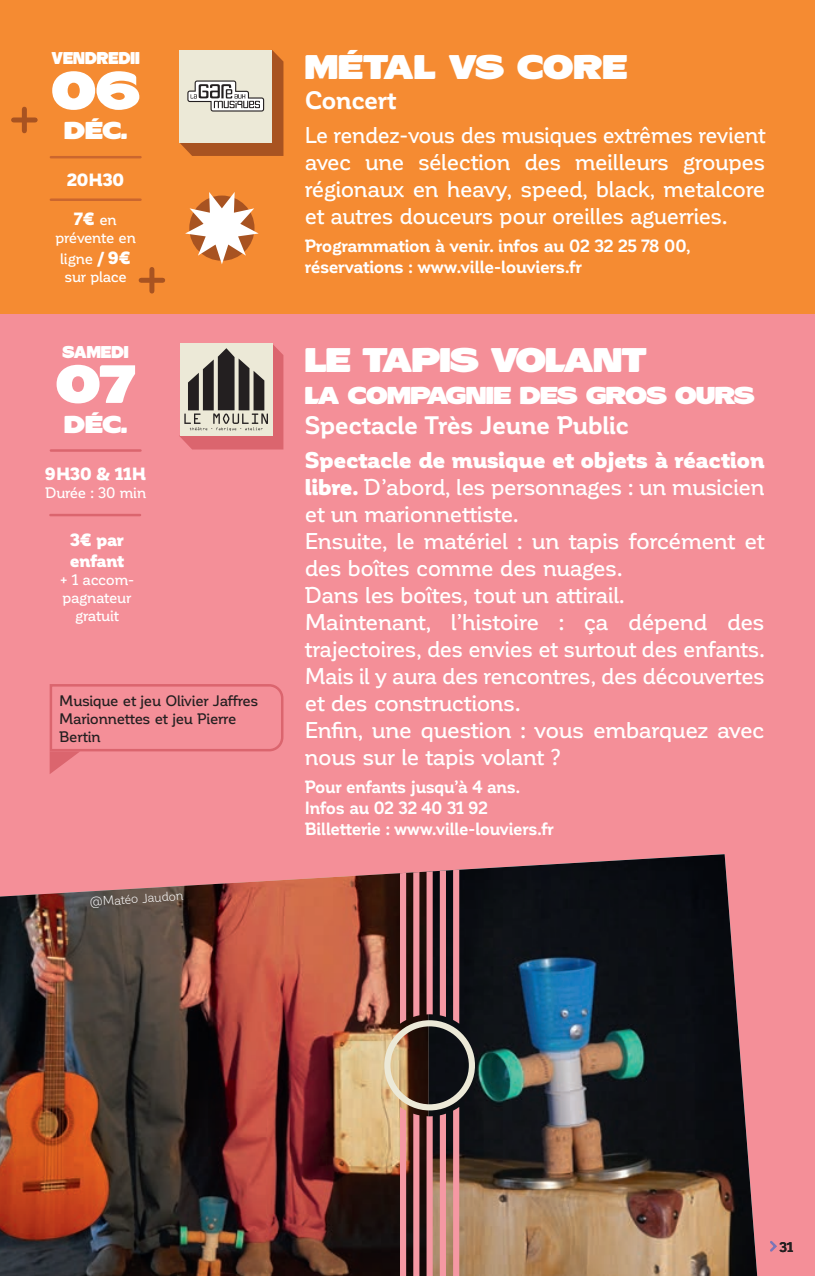
<style>
.page{position:relative;width:815px;height:1276px;background:#fff}
.page>*{position:absolute;margin:0;border:0;box-sizing:border-box;transform-origin:0 0}
.t1{font:55px "Resot E";color:#fff}
.t2{font:35px "Resot E";letter-spacing:-.02em;color:#fff}
.t3{font:35px "Resot E";color:#fff}
.t4{font:700 25px "Corporative";letter-spacing:-.02em;color:#fff}
.t5{font:25px "Resot E";letter-spacing:-.02em;color:#fff}
.t6{font:500 22.5px/27px "Corporative";letter-spacing:-.02em;color:#fff}
.t7{font:500 22.5px/27px "Corporative";letter-spacing:-.02em;color:#fff;text-align:justify;scale:.96 1}
.t8{font:700 17.5px/21px "Corporative";letter-spacing:-.015em;color:#fff}
.t9{font:900 17.5px/21px "Corporative";letter-spacing:-.01em;color:#fff}
.t10{font:17.5px "Resot E";color:#fff;scale:.81 1}
.t11{font:17.5px "Resot E";color:#fff;scale:.85 1}
.t12{font:500 15px/18px "Corporative";letter-spacing:-.02em;color:#fff;text-align:center}
.t13{font:500 15px/18px "Corporative";letter-spacing:-.015em;color:#231f20}
.t14{font:700 13.75px "Corporative";color:#231f20}
.t15{font:12.5px "Corporative";color:#fff}
.s1{font-weight:500;font-size:15px}
.s2{font-weight:900}
.s3{font-weight:900;font-size:17.5px}
</style>
<div class="page">
<div style="left:0;top:314px;width:815px;height:962px;background:#f48f98"></div>
<div style="left:0;top:0;width:815px;height:314px;background:#f58b32"></div>
<svg style="left:179px;top:50px;width:104px;height:106px;background:#d4c0aa"></svg>
<hr style="left:51px;top:156px;width:89px;height:2px;background:#cb662e">
<hr style="left:51px;top:198px;width:89px;height:3px;background:#cb662e">
<hr style="left:51px;top:449px;width:89px;height:3px;background:#db656e">
<svg style="left:179px;top:343px;width:104px;height:106px;background:#b2968f"></svg>
<hr style="left:50px;top:514px;width:90px;height:2px;background:#db656e">
<svg style="left:49px;top:684px;width:235px;height:90px"></svg>
<svg style="left:185px;top:192px;width:74px;height:72px"></svg>
<div style="left:149px;top:269px;width:5px;height:22px;background:#a85321"></div>
<div style="left:141px;top:278px;width:22px;height:5px;background:#a85321"></div>
<div style="left:22px;top:109px;width:5px;height:22px;background:#a85321"></div>
<div style="left:14px;top:117px;width:21px;height:5px;background:#a85321"></div>
<img style="left:0;top:871px;width:429px;height:405px">
<img style="left:429px;top:854px;width:328px;height:422px">
<div style="left:384px;top:1020px;width:91px;height:90px;border:6px solid #ece9d7;border-radius:50%"></div>
<svg style="left:400px;top:1107px;width:6px;height:169px"></svg>
<svg style="left:400px;top:871px;width:6px;height:152px"></svg>
<svg style="left:427px;top:854px;width:6px;height:160px"></svg>
<svg style="left:427px;top:1116px;width:6px;height:160px"></svg>
<svg style="left:413px;top:871px;width:6px;height:146px"></svg>
<svg style="left:413px;top:1113px;width:6px;height:163px"></svg>
<svg style="left:440px;top:1113px;width:6px;height:163px"></svg>
<svg style="left:440px;top:855px;width:6px;height:162px"></svg>
<svg style="left:453px;top:1107px;width:6px;height:169px"></svg>
<svg style="left:453px;top:854px;width:6px;height:169px"></svg>
<svg style="left:770px;top:1241px;width:7px;height:11px"></svg>
<p class="t10" style="left:52px;top:50px;width:110px">VENDREDII</p>
<h1 class="t1" style="left:52px;top:64px;width:90px">06</h1>
<p class="t5" style="left:64px;top:119px;width:64px">DÉC.</p>
<p class="t9" style="left:67px;top:170px;width:58px">20H30</p>
<p class="t9" style="left:75px;top:208px;width:44px">7€ <span class="s1">en</span></p>
<p class="t12" style="left:55px;top:227px;width:82px;line-height:21px">prévente en ligne <span class="s2">/</span> <span class="s3">9€</span></p>
<p class="t12" style="left:64px;top:268px;width:64px">sur place</p>
<p class="t11" style="left:63px;top:343px;width:79px">SAMEDI</p>
<h1 class="t1" style="left:56px;top:357px;width:81px">07</h1>
<p class="t5" style="left:64px;top:412px;width:64px">DÉC.</p>
<p class="t9" style="left:45px;top:463px;width:102px">9H30 &amp; 11H</p>
<p class="t12" style="left:45px;top:483px;width:103px">Durée : 30 min</p>
<p class="t9" style="left:70px;top:529px;width:56px">3€ par enfant</p>
<p class="t12" style="left:60px;top:571px;width:76px">+ 1 accom&shy;pagnateur gratuit</p>
<p class="t13" style="left:59px;top:692px;width:201px">Musique et jeu Olivier Jaffres<br>Marionnettes et jeu Pierre<br>Bertin</p>
<p class="t15" style="left:89px;top:895px;width:96px;rotate:-4deg">@Matéo Jaudon</p>
<h2 class="t3" style="left:305px;top:50px;width:324px">MÉTAL VS CORE</h2>
<p class="t4" style="left:305px;top:87px;width:93px">Concert</p>
<p class="t7" style="left:305px;top:122px;width:481px">Le rendez-vous des musiques extrêmes revient avec une sélection des meilleurs groupes régionaux en heavy, speed, black, metalcore et autres douceurs pour oreilles aguerries.</p>
<p class="t8" style="left:305px;top:236px;width:387px">Programmation à venir. infos au 02 32 25 78 00, réservations : www.ville-louviers.fr</p>
<h2 class="t2" style="left:305px;top:342px;width:344px">LE TAPIS VOLANT</h2>
<p class="t5" style="left:305px;top:383px;width:452px">LA COMPAGNIE DES GROS OURS</p>
<p class="t4" style="left:305px;top:411px;width:326px">Spectacle Très Jeune Public</p>
<p class="t6" style="left:305px;top:447px;width:462px"><span class="s2">Spectacle de musique et objets à réaction libre.</span> D’abord, les personnages : un musicien et un marionnettiste.<br>Ensuite, le matériel : un tapis forcément et des boîtes comme des nuages.<br>Dans les boîtes, tout un attirail.<br>Maintenant, l’histoire : ça dépend des trajectoires, des envies et surtout des enfants.<br>Mais il y aura des rencontres, des découvertes et des constructions.<br>Enfin, une question : vous embarquez avec nous sur le tapis volant ?</p>
<p class="t8" style="left:305px;top:776px;width:251px">Pour enfants jusqu’à 4 ans.<br>Infos au 02 32 40 31 92<br>Billetterie : www.ville-louviers.fr</p>
<p class="t14" style="left:780px;top:1239px;width:15px">31</p>
</div>
